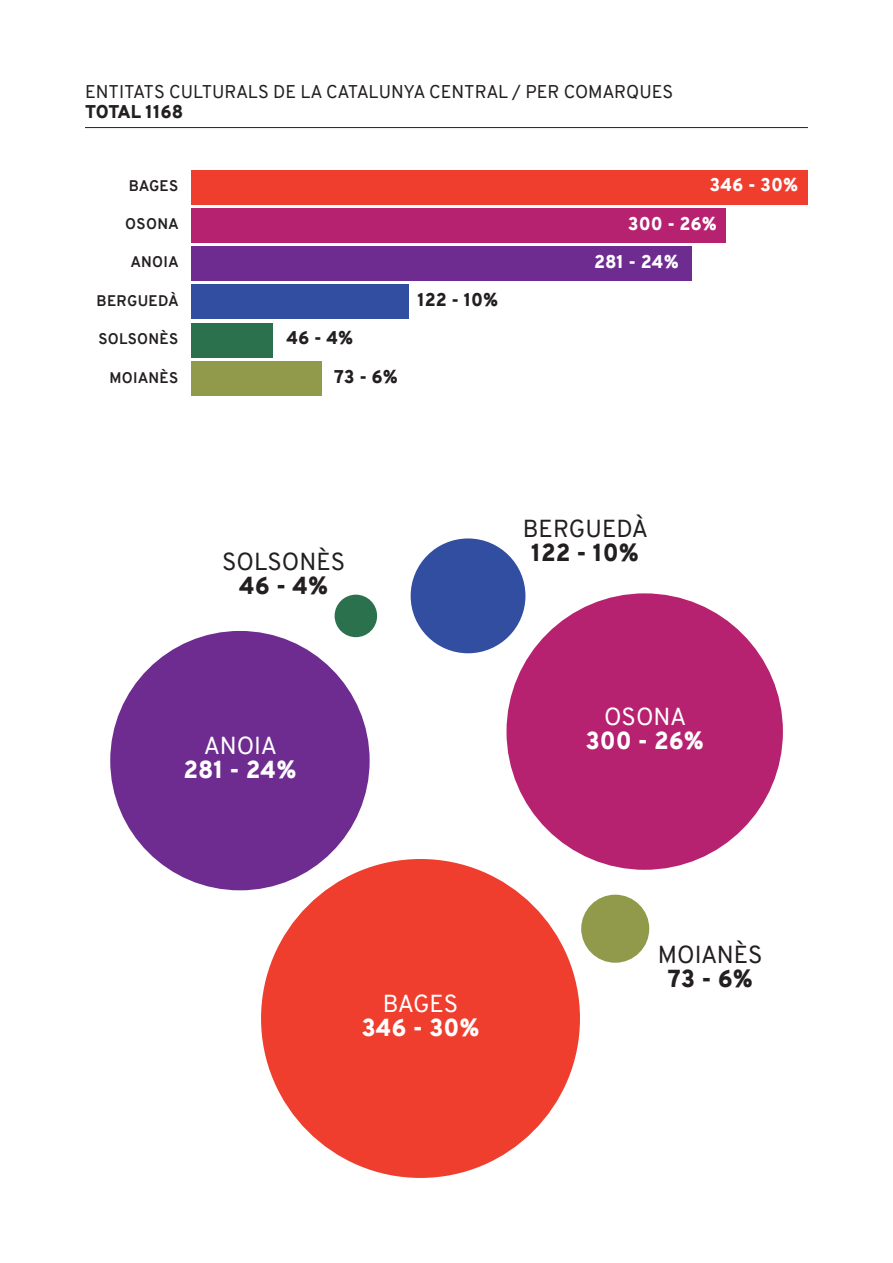
<style>
.page{position:relative;width:893px;height:1263px;background:#fff}
.page>*{position:absolute;margin:0;border:0;box-sizing:border-box;transform-origin:0 0}
.t1{font:24px "Overpass";color:#231f20}
.t2{font:900 24px "Overpass";color:#fff}
.t3{font:900 24px "Overpass";color:#231f20}
.t4{font:24px "Overpass";color:#fff}
.t5{font:18px "Overpass";color:#231f20}
.t6{font:900 18px "Overpass";color:#231f20}
.t7{font:900 18px "Overpass";color:#fff}
.t8{font:700 15px "Overpass";letter-spacing:.02em;color:#231f20}
</style>
<div class="page">
<div style="left:191px;top:170px;width:617px;height:34px;background:#ef3e2e"></div>
<div style="left:191px;top:208px;width:535px;height:34px;background:#b62270"></div>
<div style="left:191px;top:247px;width:501px;height:34px;background:#6e2c91"></div>
<div style="left:191px;top:285px;width:218px;height:34px;background:#324ea1"></div>
<div style="left:191px;top:361px;width:130px;height:34px;background:#919a4a"></div>
<div style="left:191px;top:323px;width:82px;height:34px;background:#2c714d"></div>
<div style="left:261px;top:859px;width:319px;height:319px;background:#ef3e2e;border-radius:50%"></div>
<div style="left:411px;top:538px;width:114px;height:115px;background:#324ea1;border-radius:50%"></div>
<div style="left:335px;top:595px;width:42px;height:42px;background:#2c714d;border-radius:50%"></div>
<div style="left:581px;top:895px;width:68px;height:68px;background:#919a4a;border-radius:50%"></div>
<div style="left:110px;top:631px;width:260px;height:259px;background:#6e2c91;border-radius:50%"></div>
<div style="left:506px;top:593px;width:277px;height:277px;background:#b62270;border-radius:50%"></div>
<hr style="left:85px;top:127px;width:723px;height:1px;background:#231f20">
<p class="t5" style="left:85px;top:79px;width:590px">ENTITATS CULTURALS DE LA CATALUNYA CENTRAL / PER COMARQUES</p>
<p class="t6" style="left:85px;top:98px;width:100px">TOTAL 1168</p>
<p class="t8" style="left:129px;top:175px;width:51px">BAGES</p>
<p class="t8" style="left:125px;top:213px;width:55px">OSONA</p>
<p class="t8" style="left:130px;top:251px;width:50px">ANOIA</p>
<p class="t7" style="left:709px;top:172px;width:90px">346 - 30%</p>
<p class="t7" style="left:628px;top:210px;width:91px">300 - 26%</p>
<p class="t7" style="left:594px;top:249px;width:86px">281 - 24%</p>
<p class="t8" style="left:97px;top:290px;width:84px">BERGUEDÀ</p>
<p class="t6" style="left:417px;top:287px;width:82px">122 - 10%</p>
<p class="t8" style="left:98px;top:328px;width:81px">SOLSONÈS</p>
<p class="t6" style="left:286px;top:325px;width:68px">46 - 4%</p>
<p class="t8" style="left:110px;top:367px;width:70px">MOIANÈS</p>
<p class="t6" style="left:334px;top:364px;width:65px">73 - 6%</p>
<h1 class="t1" style="left:523px;top:512px;width:127px">BERGUEDÀ</h1>
<h1 class="t1" style="left:222px;top:544px;width:124px">SOLSONÈS</h1>
<h1 class="t3" style="left:531px;top:536px;width:109px">122 - 10%</h1>
<h1 class="t3" style="left:239px;top:568px;width:91px">46 - 4%</h1>
<h1 class="t4" style="left:604px;top:700px;width:84px">OSONA</h1>
<h1 class="t4" style="left:204px;top:729px;width:75px">ANOIA</h1>
<h1 class="t2" style="left:585px;top:724px;width:120px">300 - 26%</h1>
<h1 class="t2" style="left:183px;top:753px;width:115px">281 - 24%</h1>
<h1 class="t4" style="left:383px;top:987px;width:77px">BAGES</h1>
<h1 class="t2" style="left:361px;top:1011px;width:120px">346 - 30%</h1>
<h1 class="t1" style="left:658px;top:937px;width:106px">MOIANÈS</h1>
<h1 class="t3" style="left:668px;top:961px;width:87px">73 - 6%</h1>
</div>
